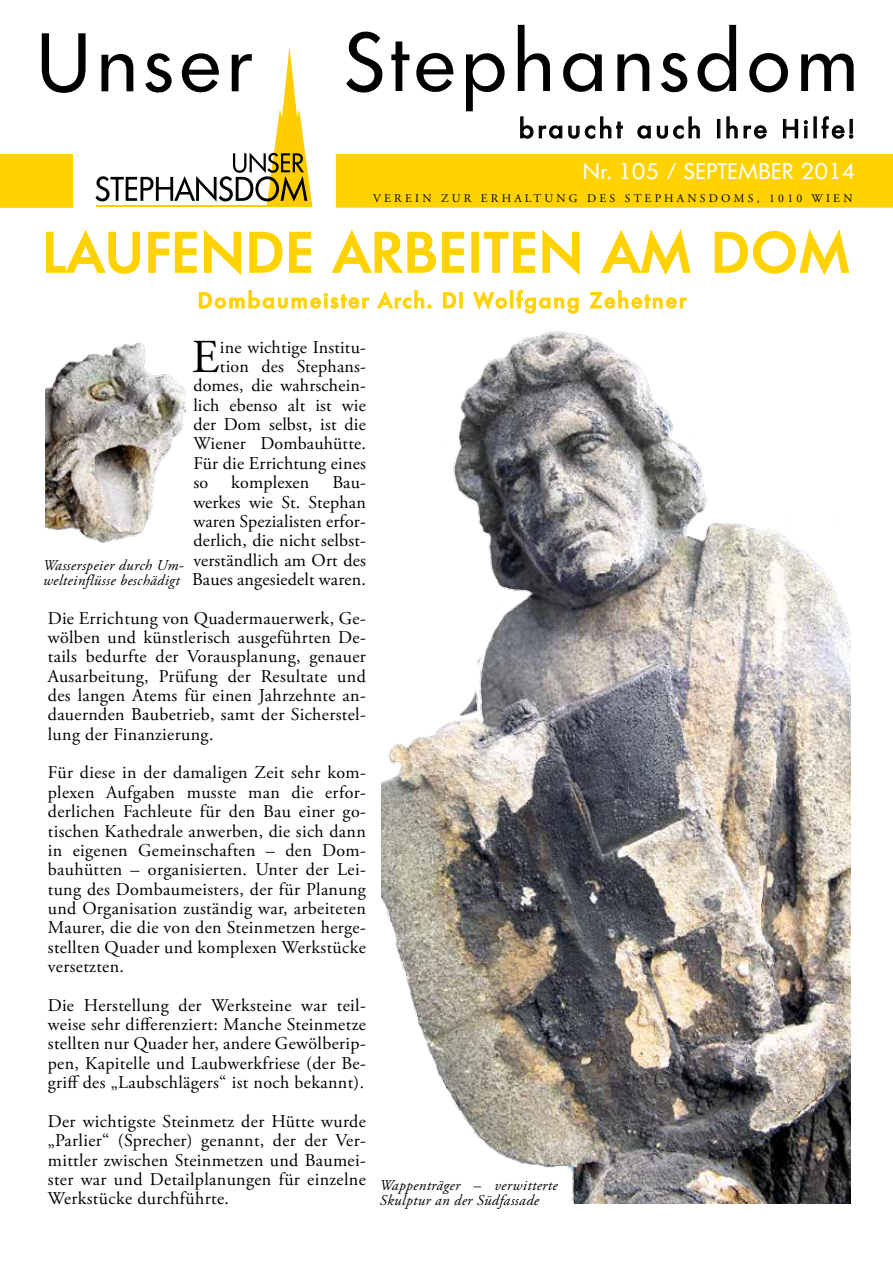
<style>
.page{position:relative;width:893px;height:1263px;background:#fff}
.page>*{position:absolute;margin:0;border:0;box-sizing:border-box;transform-origin:0 0}
.t1{font:80.55px "Limerick";letter-spacing:.065em;color:#000}
.t2{font:500 55.5px "Limerick";letter-spacing:.05em;color:#ffd200}
.t3{font:47.25px "Adobe Garamond Pro";color:#000}
.t4{font:25.5px "Limerick";letter-spacing:.15em;color:#000}
.t5{font:22.05px "Limerick";letter-spacing:.025em;color:#fff}
.t6{font:500 21px "Limerick";letter-spacing:.11em;color:#ffd200}
.t7{font:18px/19.4px "Adobe Garamond Pro";letter-spacing:.01em;color:#000;text-align:justify}
.t8{font:italic 15px/15px "Adobe Garamond Pro";letter-spacing:.025em;color:#000}
.t9{font:11.7px "Adobe Garamond Pro";letter-spacing:.275em;color:#000}
</style>
<div class="page">
<img style="left:382px;top:332px;width:468px;height:872px">
<div style="left:336px;top:154px;width:557px;height:54px;background:#ffd200"></div>
<div style="left:0;top:154px;width:73px;height:54px;background:#ffd200"></div>
<svg style="left:96px;top:47px;width:216px;height:160px"></svg>
<hr style="left:96px;top:205px;width:174px;height:2px;background:#fc0">
<svg style="left:520px;top:116px;width:103px;height:23px"></svg>
<svg style="left:638px;top:116px;width:62px;height:23px"></svg>
<div style="left:717px;top:119px;width:3px;height:19px;border:1px solid #000"></div>
<svg style="left:726px;top:116px;width:41px;height:23px"></svg>
<svg style="left:783px;top:118px;width:25px;height:21px"></svg>
<div style="left:813px;top:116px;width:4px;height:22px;border:1px solid #000"></div>
<svg style="left:821px;top:116px;width:33px;height:23px"></svg>
<svg style="left:46px;top:229px;width:94px;height:45px"></svg>
<svg style="left:148px;top:231px;width:49px;height:42px"></svg>
<svg style="left:204px;top:229px;width:37px;height:46px"></svg>
<svg style="left:249px;top:231px;width:34px;height:42px"></svg>
<svg style="left:289px;top:231px;width:22px;height:42px"></svg>
<svg style="left:331px;top:229px;width:105px;height:44px"></svg>
<svg style="left:442px;top:231px;width:22px;height:42px"></svg>
<div style="left:471px;top:232px;width:8px;height:41px;border:1px solid #ffd200"></div>
<svg style="left:483px;top:231px;width:52px;height:42px"></svg>
<svg style="left:542px;top:229px;width:38px;height:46px"></svg>
<svg style="left:601px;top:229px;width:90px;height:46px"></svg>
<svg style="left:714px;top:229px;width:135px;height:46px"></svg>
<svg style="left:199px;top:290px;width:170px;height:19px"></svg>
<svg style="left:377px;top:290px;width:55px;height:19px"></svg>
<svg style="left:443px;top:292px;width:13px;height:17px"></svg>
<div style="left:459px;top:292px;width:4px;height:16px;border:1px solid #ffd200"></div>
<svg style="left:473px;top:291px;width:34px;height:19px"></svg>
<div style="left:510px;top:290px;width:3px;height:18px;border:1px solid #ffd200"></div>
<svg style="left:516px;top:289px;width:63px;height:25px"></svg>
<svg style="left:589px;top:290px;width:98px;height:19px"></svg>
<img style="left:45px;top:342px;width:140px;height:201px">
<h1 class="t1" style="left:37px;top:15px;width:824px">Unser Stephansdom</h1>
<h3 class="t4" style="left:519px;top:114px;width:336px">braucht auch Ihre Hilfe!</h3>
<p class="t5" style="left:583px;top:158px;width:274px">Nr. 105 / SEPTEMBER 2014</p>
<p class="t9" style="left:373px;top:191px;width:481px">VEREIN ZUR ERHALTUNG DES STEPHANSDOMS, 1010 WIEN</p>
<h2 class="t2" style="left:43px;top:219px;width:807px">LAUFENDE ARBEITEN AM DOM</h2>
<p class="t6" style="left:198px;top:288px;width:489px">Dombaumeister Arch. DI Wolfgang Zehetner</p>
<h3 class="t3" style="left:192px;top:329px;width:29px">E</h3>
<p class="t7" style="left:220px;top:338px;width:147px">ine wichtige Institu-</p>
<p class="t7" style="left:220px;top:357px;width:147px">tion des Stephans-</p>
<p class="t7" style="left:193px;top:377px;width:174px">domes, die wahrschein-</p>
<p class="t7" style="left:193px;top:396px;width:174px">lich ebenso alt ist wie</p>
<p class="t7" style="left:193px;top:415px;width:174px">der Dom selbst, ist die</p>
<p class="t7" style="left:193px;top:435px;width:174px">Wiener Dombauhütte.</p>
<p class="t7" style="left:193px;top:454px;width:174px">Für die Errichtung eines</p>
<p class="t7" style="left:193px;top:473px;width:16px">so</p>
<p class="t7" style="left:231px;top:473px;width:79px">komplexen</p>
<p class="t7" style="left:192px;top:473px;width:175px;text-indent:140px">Bau&shy;werkes wie St. Stephan waren Spezialisten erfor&shy;derlich, die nicht selbst&shy;verständlich am Ort des Baues angesiedelt waren.</p>
<p class="t7" style="left:48px;top:609px;width:320px">Die Errichtung von Quadermauerwerk, Ge&shy;wölben und künstlerisch ausgeführten De&shy;tails bedurfte der Vorausplanung, genauer Ausarbeitung, Prüfung der Resultate und des langen Atems für einen Jahrzehnte an&shy;dauernden Baubetrieb, samt der Sicherstel&shy;lung der Finanzierung.</p>
<p class="t7" style="left:48px;top:764px;width:320px">Für diese in der damaligen Zeit sehr kom&shy;plexen Aufgaben musste man die erfor&shy;derlichen Fachleute für den Bau einer go&shy;tischen Kathedrale anwerben, die sich dann in eigenen Gemeinschaften – den Dom&shy;bauhütten – organisierten. Unter der Lei&shy;tung des Dombaumeisters, der für Planung und Organisation zuständig war, arbeiteten Maurer, die die von den Steinmetzen herge&shy;stellten Quader und komplexen Werkstücke versetzten.</p>
<p class="t7" style="left:48px;top:996px;width:320px">Die Herstellung der Werksteine war teil&shy;weise sehr differenziert: Manche Steinmetze stellten nur Quader her, andere Gewölberip&shy;pen, Kapitelle und Laubwerkfriese (der Be&shy;griff des „Laubschlägers“ ist noch bekannt).</p>
<p class="t7" style="left:48px;top:1112px;width:320px">Der wichtigste Steinmetz der Hütte wurde „Parlier“ (Sprecher) genannt, der der Ver&shy;mittler zwischen Steinmetzen und Baumei&shy;ster war und Detailplanungen für einzelne Werkstücke durchführte.</p>
<p class="t8" style="left:43px;top:558px;width:142px">Wasserspeier durch Um&shy;welteinflüsse beschädigt</p>
<p class="t8" style="left:380px;top:1178px;width:179px">Wappenträger – verwitterte<br>Skulptur an der Südfassade</p>
</div>
